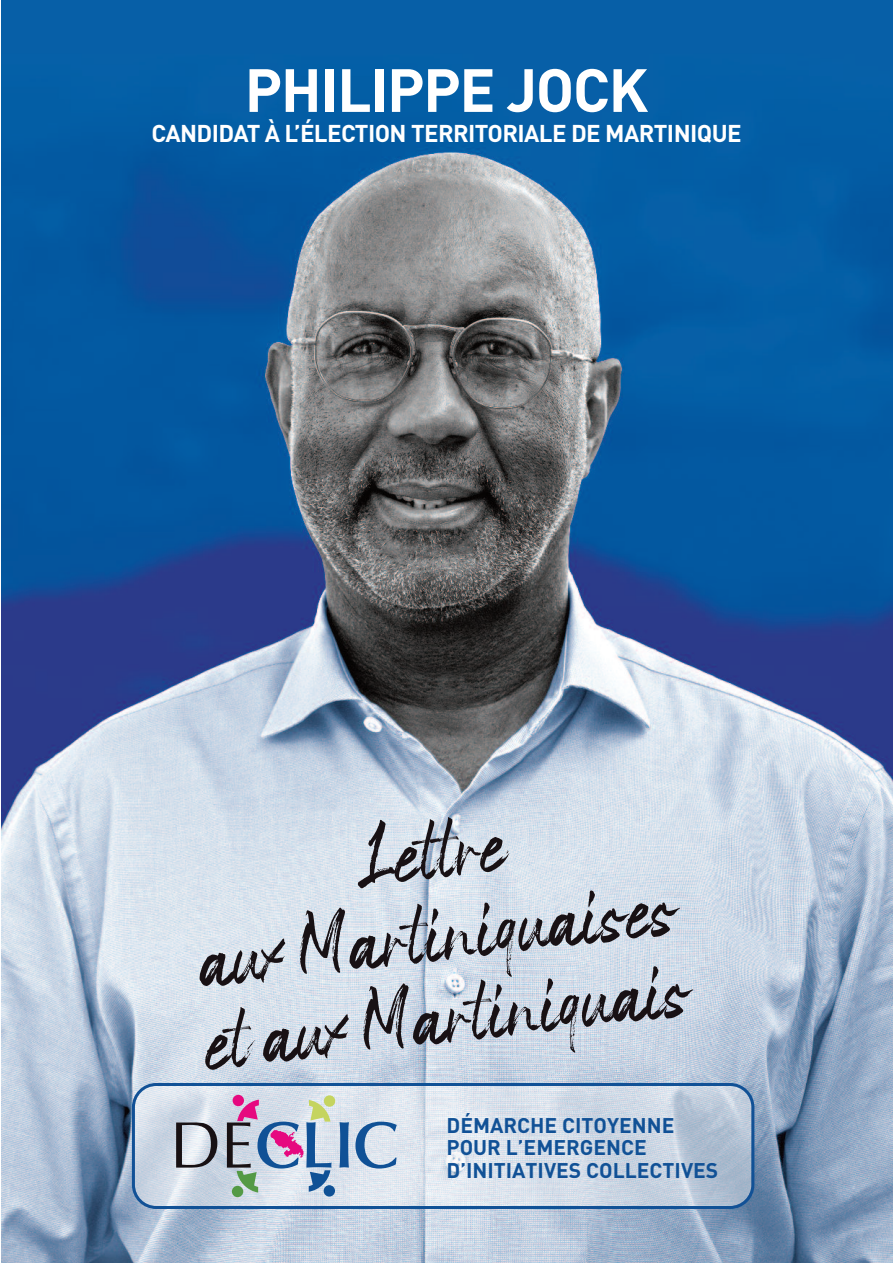
<style>
.page{position:relative;width:893px;height:1263px;background:#fff}
.page>*{position:absolute;margin:0;border:0;box-sizing:border-box;transform-origin:0 0}
.t1{font:60px/82.7px "Space Outside";color:#181114;text-align:center}
.t2{font:700 60px "DIN";letter-spacing:-.025em;color:#fff}
.t3{font:700 24px "DIN";letter-spacing:-.025em;color:#fff}
.t4{font:700 21px/22.5px "DIN";color:#115196}
</style>
<div class="page">
<img style="left:2px;top:0;width:891px;height:1263px">
<svg style="left:460px;top:1083px;width:294px;height:24px;background:#b7c8db"></svg>
<img style="left:439px;top:1107px;width:352px;height:124px">
<img style="left:126px;top:1076px;width:334px;height:152px">
<svg style="left:176px;top:1122px;width:41px;height:45px;background:#9a9da3"></svg>
<svg style="left:355px;top:1122px;width:42px;height:46px;background:#a0b8d3"></svg>
<svg style="left:339px;top:1122px;width:10px;height:45px"></svg>
<div style="left:233px;top:1095px;width:11px;height:11px;background:#e6097f;border-radius:50%"></div>
<svg style="left:324px;top:1095px;width:11px;height:12px"></svg>
<div style="left:324px;top:1185px;width:11px;height:11px;background:#105196;border-radius:50%"></div>
<svg style="left:227px;top:1099px;width:105px;height:93px;background:#b0afc4"></svg>
<div style="left:232px;top:1186px;width:11px;height:11px;background:#549a45;border-radius:50%"></div>
<h1 class="t2" style="left:245px;top:56px;width:405px">PHILIPPE JOCK</h1>
<p class="t3" style="left:151px;top:120px;width:592px">CANDIDAT À L’ÉLECTION TERRITORIALE DE MARTINIQUE</p>
<h1 class="t1" style="left:182px;top:844px;width:489px;rotate:-7deg">Lettre<br>aux Martiniquaises et aux Martiniquais</h1>
<p class="t4" style="left:446px;top:1114px;width:273px">DÉMARCHE CITOYENNE<br>POUR L’EMERGENCE<br>D’INITIATIVES COLLECTIVES</p>
</div>
